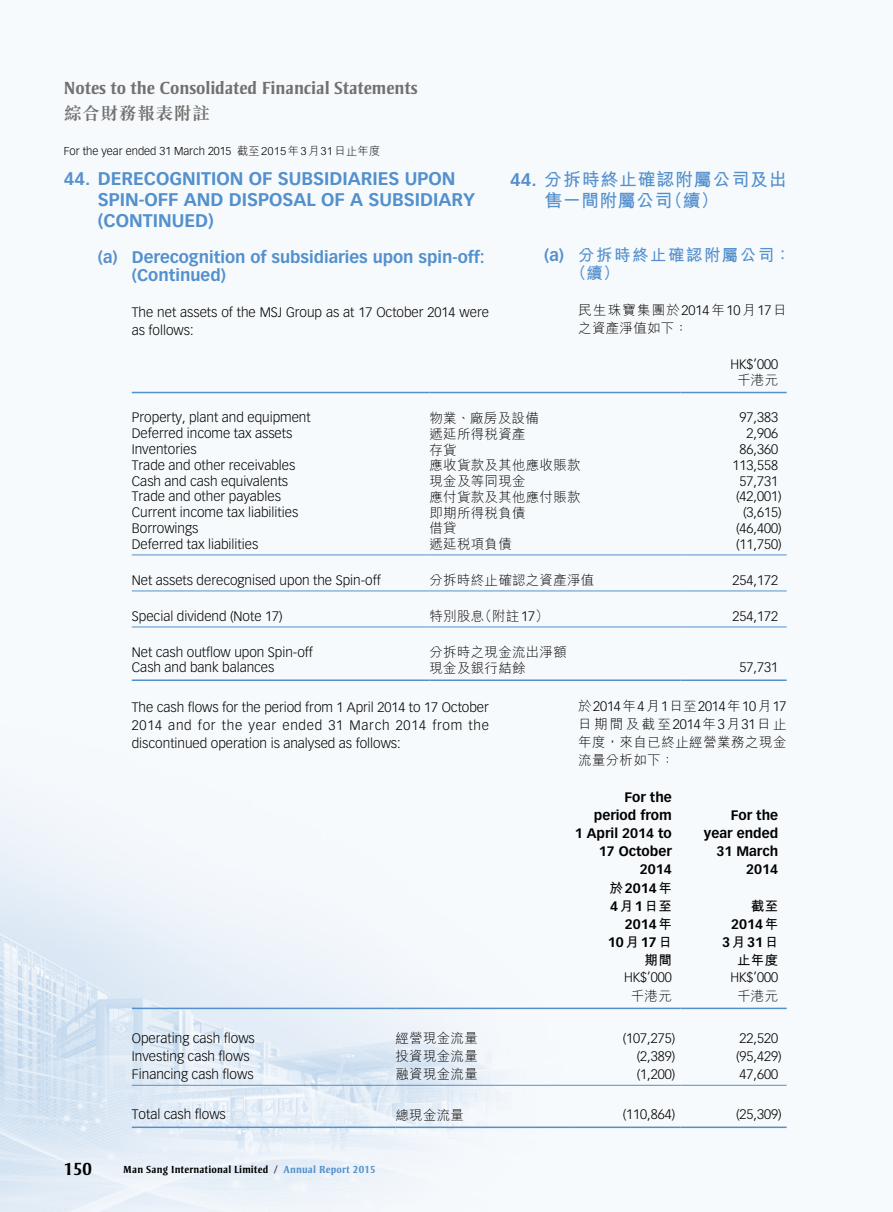
<style>
.page{position:relative;width:893px;height:1212px;background:#fff}
.page>*{position:absolute;margin:0;border:0;box-sizing:border-box;transform-origin:0 0}
.t1{font:700 18px/21px "Vectora LT Std";color:#5390cd}
.t2{font:700 18px "Strayhorn MT Std";color:#727171}
.t3{font:700 18px/21px "M Hei HK";letter-spacing:.04em;color:#5390cd}
.t4{font:700 18px "M Sung HK";letter-spacing:.02em;color:#727171}
.t5{font:700 18px "Strayhorn MT Std";color:#000}
.t6{font:700 16.5px/18px "Vectora LT Std";color:#5390cd}
.t7{font:700 16.5px/18px "M Hei HK";letter-spacing:.09em;color:#5390cd}
.t8{font:300 13.5px/18px "Vectora LT Std";color:#000}
.t9{font:300 13.5px/18px "M Hei HK";letter-spacing:.02em;color:#000;text-align:justify}
.t10{font:700 13.5px/18px "Vectora LT Std";color:#000;text-align:right}
.t11{font:300 13.5px/18px "M Hei HK";letter-spacing:.055em;color:#000}
.t12{font:700 13.5px "M Hei HK";letter-spacing:.02em;color:#000}
.t13{font:300 11.25px "Vectora LT Std";color:#000}
.t14{font:700 10.5px "Strayhorn MT Std";letter-spacing:.02em;color:#000}
.s1{font-family:"M Hei HK"}
.s2{font-family:"Vectora LT Std"}
.s3{color:#5390cd}
</style>
<div class="page">
<img style="left:0;top:391px;width:787px;height:821px">
<hr style="left:132px;top:392px;width:297px;height:1px;background:#5390cd">
<hr style="left:429px;top:392px;width:251px;height:1px;background:#5390cd">
<hr style="left:680px;top:392px;width:107px;height:1px;background:#5390cd">
<hr style="left:132px;top:554px;width:297px;height:1px;background:#5390cd">
<hr style="left:429px;top:554px;width:251px;height:1px;background:#5390cd">
<hr style="left:680px;top:554px;width:107px;height:1px;background:#5390cd">
<hr style="left:132px;top:590px;width:297px;height:1px;background:#5390cd">
<hr style="left:429px;top:590px;width:251px;height:1px;background:#5390cd">
<hr style="left:680px;top:590px;width:107px;height:1px;background:#5390cd">
<hr style="left:132px;top:626px;width:297px;height:1px;background:#5390cd">
<hr style="left:429px;top:626px;width:251px;height:1px;background:#5390cd">
<hr style="left:680px;top:626px;width:107px;height:1px;background:#5390cd">
<hr style="left:132px;top:679px;width:297px;height:2px;background:#5390cd">
<hr style="left:429px;top:679px;width:251px;height:2px;background:#5390cd">
<hr style="left:680px;top:679px;width:107px;height:2px;background:#5390cd">
<hr style="left:132px;top:1007px;width:263px;height:2px;background:#5390cd">
<hr style="left:395px;top:1007px;width:179px;height:2px;background:#5390cd">
<hr style="left:574px;top:1007px;width:106px;height:2px;background:#5390cd">
<hr style="left:680px;top:1007px;width:107px;height:2px;background:#5390cd">
<hr style="left:132px;top:1085px;width:263px;height:1px;background:#5390cd">
<hr style="left:395px;top:1085px;width:179px;height:1px;background:#5390cd">
<hr style="left:574px;top:1085px;width:106px;height:1px;background:#5390cd">
<hr style="left:680px;top:1085px;width:107px;height:1px;background:#5390cd">
<hr style="left:132px;top:1126px;width:263px;height:2px;background:#5390cd">
<hr style="left:395px;top:1126px;width:179px;height:2px;background:#5390cd">
<hr style="left:574px;top:1126px;width:106px;height:2px;background:#5390cd">
<hr style="left:680px;top:1126px;width:107px;height:2px;background:#5390cd">
<h1 class="t2" style="left:64px;top:77px;width:355px">Notes to the Consolidated Financial Statements</h1>
<h1 class="t4" style="left:64px;top:104px;width:148px">綜合財務報表附註</h1>
<p class="t13" style="left:64px;top:144px;width:318px">For the year ended 31 March 2015 <span class="s1">截至 2015年 3月 31日止年度</span></p>
<h1 class="t1" style="left:64px;top:168px;width:59px">44. DEREC</h1>
<h1 class="t1" style="left:156px;top:168px;width:24px">OGNITI</h1>
<h1 class="t1" style="left:216px;top:168px;width:136px">ON OF SUBSIDIARIE</h1>
<h1 class="t1" style="left:98px;top:168px;width:379px;text-indent:291px">S UPON<br>SPIN-OFF AN D DISPOSAL OF A SUBSIDIARY (CONTIN</h1>
<h1 class="t1" style="left:172px;top:210px;width:44px">UED)</h1>
<p class="t6" style="left:132px;top:248px;width:355px;text-indent:-34px">(a) Derecognition of subsidiaries upon spin-off: (Continued)</p>
<p class="t8" style="left:132px;top:303px;width:359px">The net assets of the MSJ Group as at 17 October 2014 were as follows:</p>
<h1 class="t3" style="left:544px;top:167px;width:244px;text-indent:-34px"><span class="s2">44.</span> 分拆時終止確認附屬公司及出售一間附屬公司（續）</h1>
<p class="t7" style="left:570px;top:245px;width:222px;text-indent:-26px"><span class="s2">(a)</span> 分拆時終止確認附屬公司：（續）</p>
<p class="t11" style="left:578px;top:301px;width:210px">民生珠寶集團於<span class="s2">2014</span>年<span class="s2">10</span>月<span class="s2">17</span>日之資產淨值如下：</p>
<p class="t8" style="left:730px;top:355px;width:49px">HK$’000</p>
<p class="t9" style="left:737px;top:371px;width:43px">千港元</p>
<p class="t8" style="left:132px;top:409px;width:180px">Property, plant and equipment</p>
<p class="t9" style="left:429px;top:409px;width:111px">物業、廠房及設備</p>
<p class="t8" style="left:740px;top:409px;width:40px">97,383</p>
<p class="t8" style="left:132px;top:425px;width:162px">Deferred income tax assets</p>
<p class="t9" style="left:429px;top:425px;width:98px">遞延所得稅資產</p>
<p class="t8" style="left:747px;top:425px;width:33px">2,906</p>
<p class="t8" style="left:132px;top:440px;width:66px">Inventories</p>
<p class="t9" style="left:429px;top:440px;width:29px">存貨</p>
<p class="t8" style="left:740px;top:440px;width:40px">86,360</p>
<p class="t8" style="left:132px;top:456px;width:165px">Trade and other receivables</p>
<p class="t9" style="left:429px;top:456px;width:153px">應收貨款及其他應收賬款</p>
<p class="t8" style="left:732px;top:456px;width:47px">113,558</p>
<p class="t8" style="left:132px;top:472px;width:158px">Cash and cash equivalents</p>
<p class="t9" style="left:429px;top:472px;width:98px">現金及等同現金</p>
<p class="t8" style="left:740px;top:472px;width:40px">57,731</p>
<p class="t8" style="left:132px;top:488px;width:151px">Trade and other payables</p>
<p class="t9" style="left:429px;top:488px;width:153px">應付貨款及其他應付賬款</p>
<p class="t8" style="left:736px;top:488px;width:47px">(42,001)</p>
<p class="t8" style="left:132px;top:503px;width:168px">Current income tax liabilities</p>
<p class="t9" style="left:429px;top:503px;width:98px">即期所得稅負債</p>
<p class="t8" style="left:743px;top:503px;width:40px">(3,615)</p>
<p class="t8" style="left:132px;top:519px;width:68px">Borrowings</p>
<p class="t9" style="left:429px;top:519px;width:29px">借貸</p>
<p class="t8" style="left:736px;top:519px;width:47px">(46,400)</p>
<p class="t8" style="left:132px;top:535px;width:128px">Deferred tax liabilities</p>
<p class="t9" style="left:429px;top:535px;width:84px">遞延稅項負債</p>
<p class="t8" style="left:736px;top:535px;width:47px">(11,750)</p>
<p class="t8" style="left:132px;top:571px;width:250px">Net assets derecognised upon the Spin-off</p>
<p class="t9" style="left:429px;top:571px;width:166px">分拆時終止確認之資產淨值</p>
<p class="t8" style="left:732px;top:571px;width:47px">254,172</p>
<p class="t8" style="left:132px;top:607px;width:152px">Special dividend (Note 17)</p>
<p class="t9" style="left:429px;top:607px;width:121px">特別股息（附註<span class="s2">17</span>）</p>
<p class="t8" style="left:732px;top:607px;width:47px">254,172</p>
<p class="t8" style="left:132px;top:643px;width:183px">Net cash outflow upon Spin-off</p>
<p class="t9" style="left:429px;top:643px;width:139px">分拆時之現金流出淨額</p>
<p class="t8" style="left:132px;top:659px;width:144px">Cash and bank balances</p>
<p class="t9" style="left:429px;top:659px;width:98px">現金及銀行結餘</p>
<p class="t8" style="left:740px;top:659px;width:40px">57,731</p>
<p class="t8" style="left:132px;top:699px;width:359px;text-align:justify">The cash flows for the period from 1 April 2014 to 17 October 2014 and for the year ended 31 March 2014 from the discontinued operation is analysed as follows:</p>
<p class="t8" style="left:578px;top:698px;width:210px"><span class="s1">於</span>2014<span class="s1">年</span>4<span class="s1">月</span>1<span class="s1">日至</span>2014<span class="s1">年</span>10<span class="s1">月</span>17</p>
<p class="t9" style="left:578px;top:715px;width:210px">日期間及截至<span class="s2">2014</span>年<span class="s2">3</span>月<span class="s2">31</span>日止年度，來自已終止經營業務之現金流量分析如下：</p>
<p class="t10" style="left:575px;top:788px;width:99px">For the<br>period from<br>1 April 2014 to<br>17 October<br>2014</p>
<p class="t10" style="left:609px;top:879px;width:64px"><span class="s1">於</span>2014<span class="s1">年</span></p>
<p class="t12" style="left:610px;top:896px;width:63px"><span class="s2">4</span>月<span class="s2">1</span>日至</p>
<p class="t10" style="left:608px;top:915px;width:66px">2014<span class="s1">年<br></span>10<span class="s1">月</span>17<span class="s1">日</span></p>
<p class="t12" style="left:645px;top:950px;width:29px">期間</p>
<p class="t10" style="left:704px;top:806px;width:76px">For the year ended<br>31 March<br>2014</p>
<p class="t12" style="left:751px;top:896px;width:29px">截至</p>
<p class="t10" style="left:722px;top:915px;width:58px">2014<span class="s1">年<br></span>3<span class="s1">月</span>31<span class="s1">日</span></p>
<p class="t12" style="left:737px;top:950px;width:43px">止年度</p>
<p class="t8" style="left:624px;top:969px;width:49px">HK$’000</p>
<p class="t8" style="left:730px;top:969px;width:49px">HK$’000</p>
<p class="t9" style="left:631px;top:987px;width:43px">千港元</p>
<p class="t9" style="left:737px;top:987px;width:43px">千港元</p>
<p class="t8" style="left:132px;top:1029px;width:125px">Operating cash flows</p>
<p class="t9" style="left:395px;top:1029px;width:84px">經營現金流量</p>
<p class="t8" style="left:623px;top:1029px;width:54px">(107,275)</p>
<p class="t8" style="left:740px;top:1029px;width:40px">22,520</p>
<p class="t8" style="left:132px;top:1047px;width:119px">Investing cash flows</p>
<p class="t9" style="left:395px;top:1047px;width:84px">投資現金流量</p>
<p class="t8" style="left:637px;top:1047px;width:40px">(2,389)</p>
<p class="t8" style="left:736px;top:1047px;width:47px">(95,429)</p>
<p class="t8" style="left:132px;top:1065px;width:123px">Financing cash flows</p>
<p class="t9" style="left:395px;top:1065px;width:84px">融資現金流量</p>
<p class="t8" style="left:637px;top:1065px;width:40px">(1,200)</p>
<p class="t8" style="left:740px;top:1065px;width:40px">47,600</p>
<p class="t8" style="left:132px;top:1106px;width:96px">Total cash flows</p>
<p class="t9" style="left:395px;top:1106px;width:70px">總現金流量</p>
<p class="t8" style="left:623px;top:1106px;width:54px">(110,864)</p>
<p class="t8" style="left:736px;top:1106px;width:47px">(25,309)</p>
<h1 class="t5" style="left:64px;top:1159px;width:30px">150</h1>
<p class="t14" style="left:123px;top:1163px;width:254px">Man Sang International Limited / <span class="s3">Annual Report 2015</span></p>
</div>
